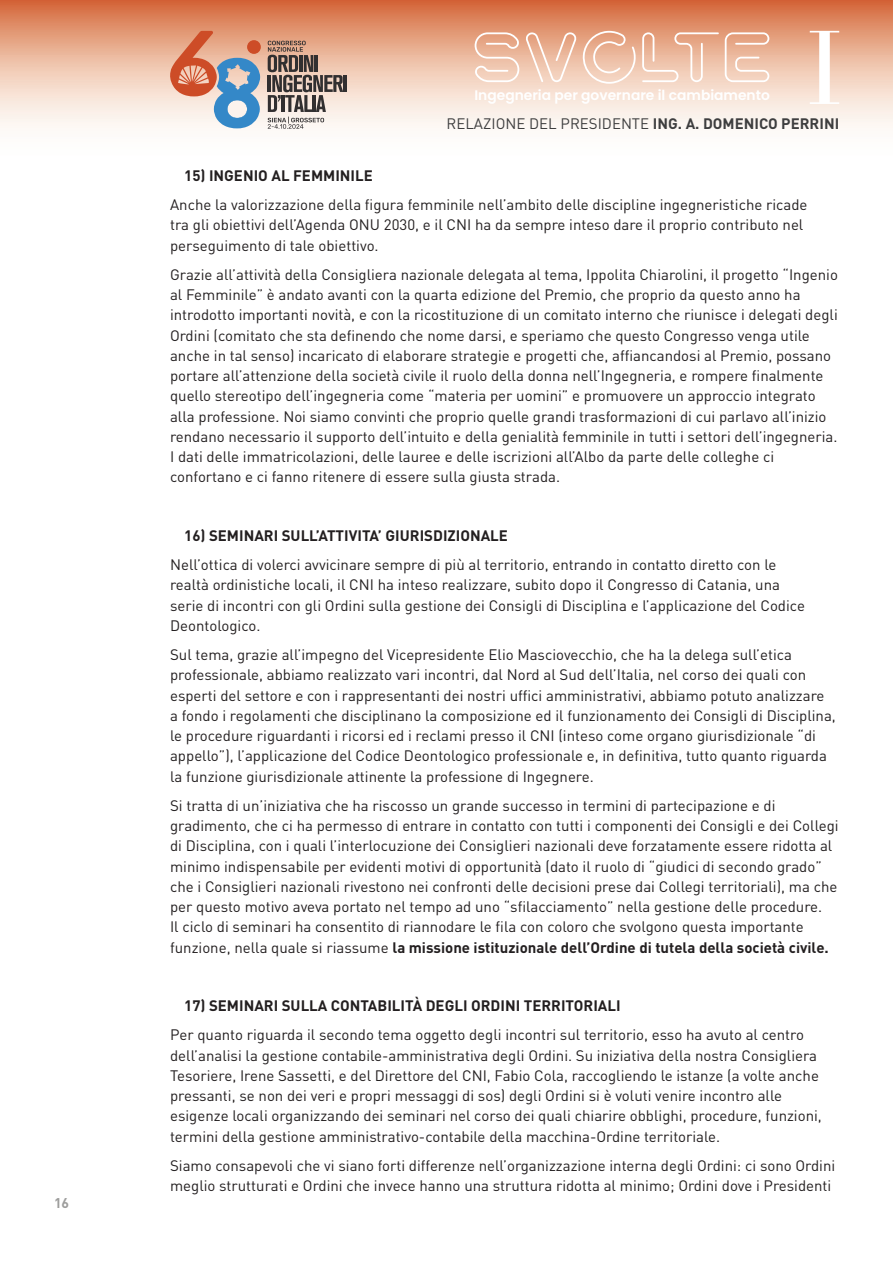
<style>
.page{position:relative;width:893px;height:1263px;background:#fff}
.page>*{position:absolute;margin:0;border:0;box-sizing:border-box;transform-origin:0 0}
.Body_Text{font:15px/20.2px "DIN Pro";color:#231f20}
.Body_Text-2{font:700 15px "DIN Pro";color:#231f20}
.t1{font:15px "DIN Pro";color:#3e3e3f}
.t2{font:700 13.95px "DIN Pro";color:#9d9d9c}
.t3{font:600 13.8px "Poppins";color:#fff}
.s1{font-weight:700}
</style>
<div class="page">
<svg style="left:0;top:0;width:893px;height:129px;background:#ebb89f"></svg>
<svg style="left:725px;top:32px;width:44px;height:50px;background:#efc7b1"></svg>
<svg style="left:642px;top:32px;width:77px;height:50px;background:#eec3ac"></svg>
<svg style="left:526px;top:32px;width:50px;height:50px;background:#eec4ad"></svg>
<svg style="left:475px;top:32px;width:44px;height:50px;background:#efc7b2"></svg>
<svg style="left:582px;top:31px;width:54px;height:53px;background:#eec4ae"></svg>
<hr style="left:344px;top:75px;width:3px;height:17px;background:#312f30">
<svg style="left:268px;top:41px;width:75px;height:88px;background:#ae9a90"></svg>
<svg style="left:166px;top:31px;width:94px;height:97px;background:#c0a6a2"></svg>
<svg style="left:810px;top:31px;width:29px;height:73px"></svg>
<p class="t2" style="left:54px;top:1191px;width:17px">16</p>
<p class="t3" style="left:474px;top:87px;width:297px">Ingegneria per governare il cambiamento</p>
<p class="t1" style="left:446px;top:112px;width:394px">RELAZIONE DEL PRESIDENTE <span class="s1">ING. A. DOMENICO PERRINI</span></p>
<p class="Body_Text-2" style="left:184px;top:163px;width:190px">15) INGENIO AL FEMMINILE</p>
<p class="Body_Text" style="left:170px;top:194px;width:639px">Anche la valorizzazione della figura femminile nell’ambito delle discipline ingegneristiche ricade tra gli obiettivi dell’Agenda ONU 2030, e il CNI ha da sempre inteso dare il proprio contributo nel perseguimento di tale obiettivo.</p>
<p class="Body_Text" style="left:170px;top:264px;width:669px">Grazie all’attività della Consigliera nazionale delegata al tema, Ippolita Chiarolini, il progetto “Ingenio al Femminile” è andato avanti con la quarta edizione del Premio, che proprio da questo anno ha introdotto importanti novità, e con la ricostituzione di un comitato interno che riunisce i delegati degli Ordini (comitato che sta definendo che nome darsi, e speriamo che questo Congresso venga utile anche in tal senso) incaricato di elaborare strategie e progetti che, affiancandosi al Premio, possano portare all’attenzione della società civile il ruolo della donna nell’Ingegneria, e rompere finalmente quello stereotipo dell’ingegneria come “materia per uomini” e promuovere un approccio integrato alla professione. Noi siamo convinti che proprio quelle grandi trasformazioni di cui parlavo all’inizio rendano necessario il supporto dell’intuito e della genialità femminile in tutti i settori dell’ingegneria.<br>I dati delle immatricolazioni, delle lauree e delle iscrizioni all’Albo da parte delle colleghe ci confortano e ci fanno ritenere di essere sulla giusta strada.</p>
<p class="Body_Text-2" style="left:184px;top:523px;width:325px">16) SEMINARI SULL’ATTIVITA’ GIURISDIZIONALE</p>
<p class="Body_Text" style="left:170px;top:554px;width:636px">Nell’ottica di volerci avvicinare sempre di più al territorio, entrando in contatto diretto con le realtà ordinistiche locali, il CNI ha inteso realizzare, subito dopo il Congresso di Catania, una serie di incontri con gli Ordini sulla gestione dei Consigli di Disciplina e l’applicazione del Codice Deontologico.</p>
<p class="Body_Text" style="left:170px;top:644px;width:667px">Sul tema, grazie all’impegno del Vicepresidente Elio Masciovecchio, che ha la delega sull’etica professionale, abbiamo realizzato vari incontri, dal Nord al Sud dell’Italia, nel corso dei quali con esperti del settore e con i rappresentanti dei nostri uffici amministrativi, abbiamo potuto analizzare a fondo i regolamenti che disciplinano la composizione ed il funzionamento dei Consigli di Disciplina, le procedure riguardanti i ricorsi ed i reclami presso il CNI (inteso come organo giurisdizionale “di appello”), l’applicazione del Codice Deontologico professionale e, in definitiva, tutto quanto riguarda la funzione giurisdizionale attinente la professione di Ingegnere.</p>
<p class="Body_Text" style="left:170px;top:795px;width:670px">Si tratta di un’iniziativa che ha riscosso un grande successo in termini di partecipazione e di gradimento, che ci ha permesso di entrare in contatto con tutti i componenti dei Consigli e dei Collegi di Disciplina, con i quali l’interlocuzione dei Consiglieri nazionali deve forzatamente essere ridotta al minimo indispensabile per evidenti motivi di opportunità (dato il ruolo di “giudici di secondo grado” che i Consiglieri nazionali rivestono nei confronti delle decisioni prese dai Collegi territoriali), ma che per questo motivo aveva portato nel tempo ad uno “sfilacciamento” nella gestione delle procedure.<br>Il ciclo di seminari ha consentito di riannodare le fila con coloro che svolgono questa importante funzione, nella quale si riassume <span class="s1">la missione istituzionale dell’Ordine di tutela della società civile.</span></p>
<p class="Body_Text-2" style="left:184px;top:993px;width:438px">17) SEMINARI SULLA CONTABILITÀ DEGLI ORDINI TERRITORIALI</p>
<p class="Body_Text" style="left:170px;top:1024px;width:653px">Per quanto riguarda il secondo tema oggetto degli incontri sul territorio, esso ha avuto al centro dell’analisi la gestione contabile-amministrativa degli Ordini. Su iniziativa della nostra Consigliera Tesoriere, Irene Sassetti, e del Direttore del CNI, Fabio Cola, raccogliendo le istanze (a volte anche pressanti, se non dei veri e propri messaggi di sos) degli Ordini si è voluti venire incontro alle esigenze locali organizzando dei seminari nel corso dei quali chiarire obblighi, procedure, funzioni, termini della gestione amministrativo-contabile della macchina-Ordine territoriale.</p>
<p class="Body_Text" style="left:170px;top:1155px;width:667px">Siamo consapevoli che vi siano forti differenze nell’organizzazione interna degli Ordini: ci sono Ordini meglio strutturati e Ordini che invece hanno una struttura ridotta al minimo; Ordini dove i Presidenti</p>
</div>
